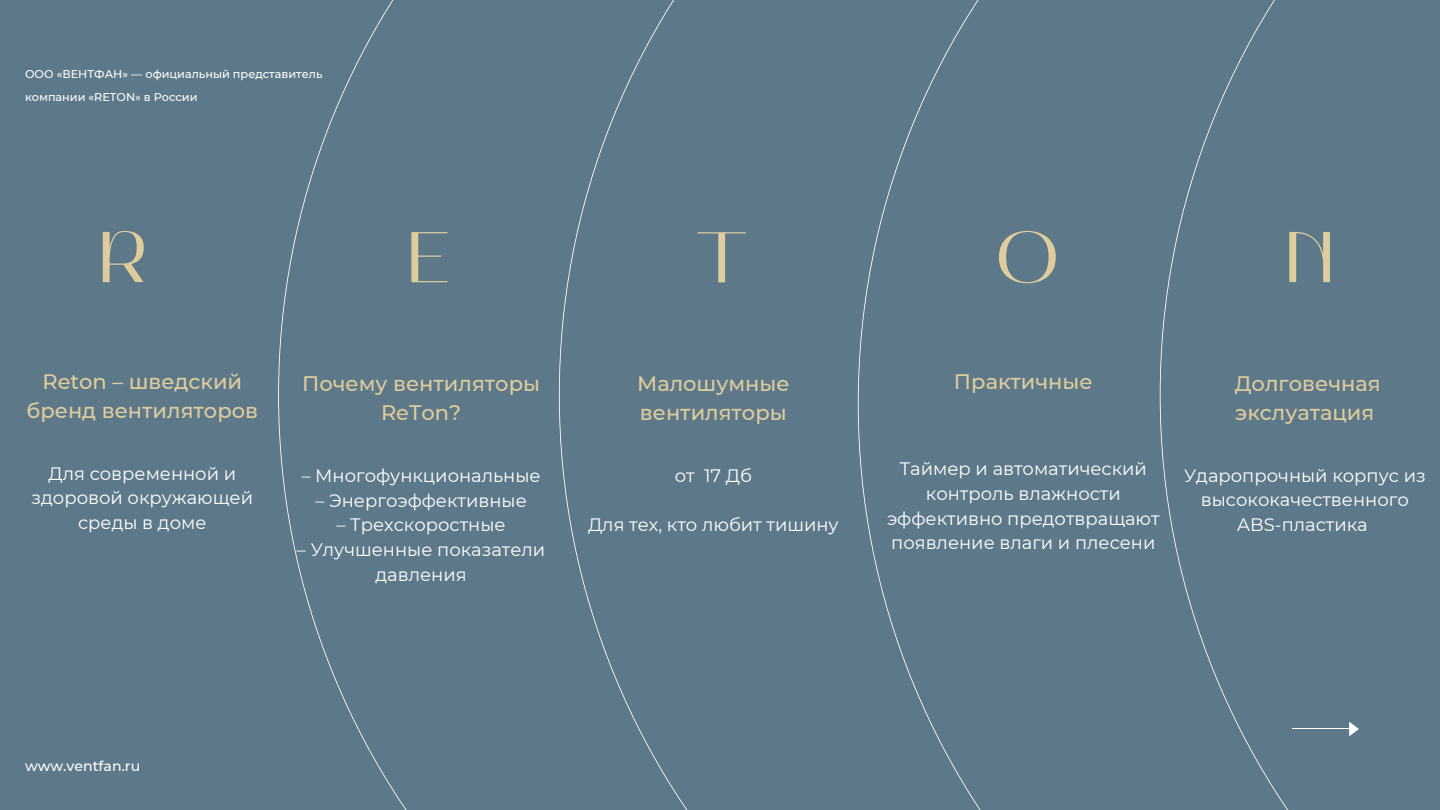
<style>
.page{position:relative;width:1440px;height:810px;background:#5d7989}
.page>*{position:absolute;margin:0;border:0;box-sizing:border-box;transform-origin:0 0}
.t1{font:300 72px "Mak";color:#dfcc9d}
.t2{font:500 21px/29.2px "Montserrat";color:#dfcc9d;text-align:center}
.t3{font:18px/24.8px "Montserrat";color:#fff;text-align:center}
.t4{font:500 14.2px "Montserrat";color:#fff}
.t5{font:500 11.2px/22.5px "Montserrat";color:#fff}
</style>
<div class="page">
<svg style="left:559px;top:0;width:129px;height:810px"></svg>
<svg style="left:278px;top:0;width:129px;height:810px"></svg>
<svg style="left:1160px;top:0;width:190px;height:810px"></svg>
<hr style="left:1292px;top:728px;width:62px;height:1px;background:#fff">
<svg style="left:1349px;top:722px;width:10px;height:14px"></svg>
<svg style="left:858px;top:0;width:123px;height:810px"></svg>
<p class="t5" style="left:25px;top:63px;width:299px">ООО «ВЕНТФАН» — официальный представитель компании «RETON» в России</p>
<h1 class="t1" style="left:99px;top:227px;width:49px">R</h1>
<h1 class="t1" style="left:408px;top:227px;width:43px">E</h1>
<h1 class="t1" style="left:698px;top:227px;width:50px">T</h1>
<h1 class="t1" style="left:996px;top:227px;width:63px">O</h1>
<h1 class="t1" style="left:1286px;top:227px;width:49px">N</h1>
<p class="t2" style="left:26px;top:367px;width:233px">Reton – шведский бренд вентиляторов</p>
<p class="t3" style="left:32px;top:461px;width:223px">Для современной и здоровой окружающей среды в доме</p>
<p class="t2" style="left:302px;top:369px;width:239px">Почему вентиляторы<br>ReTon?</p>
<p class="t3" style="left:302px;top:463px;width:241px">– Многофункциональные</p>
<p class="t3" style="left:315px;top:488px;width:213px">– Энергоэффективные</p>
<p class="t3" style="left:337px;top:512px;width:171px">– Трехскоростные</p>
<p class="t3" style="left:297px;top:537px;width:250px">– Улучшенные показатели давления</p>
<p class="t2" style="left:637px;top:369px;width:154px;text-align:left">Малошумные вентиляторы</p>
<p class="t3" style="left:675px;top:463px;width:79px">от 17 Дб</p>
<p class="t3" style="left:588px;top:512px;width:252px">Для тех, кто любит тишину</p>
<p class="t2" style="left:954px;top:367px;width:140px">Практичные</p>
<p class="t3" style="left:887px;top:456px;width:274px">Таймер и автоматический контроль влажности эффективно предотвращают появление влаги и плесени</p>
<p class="t2" style="left:1235px;top:369px;width:147px;text-align:left">Долговечная экслуатация</p>
<p class="t3" style="left:1184px;top:463px;width:243px">Ударопрочный корпус из высококачественного<br>ABS-пластика</p>
<p class="t4" style="left:25px;top:757px;width:117px">www.ventfan.ru</p>
</div>
